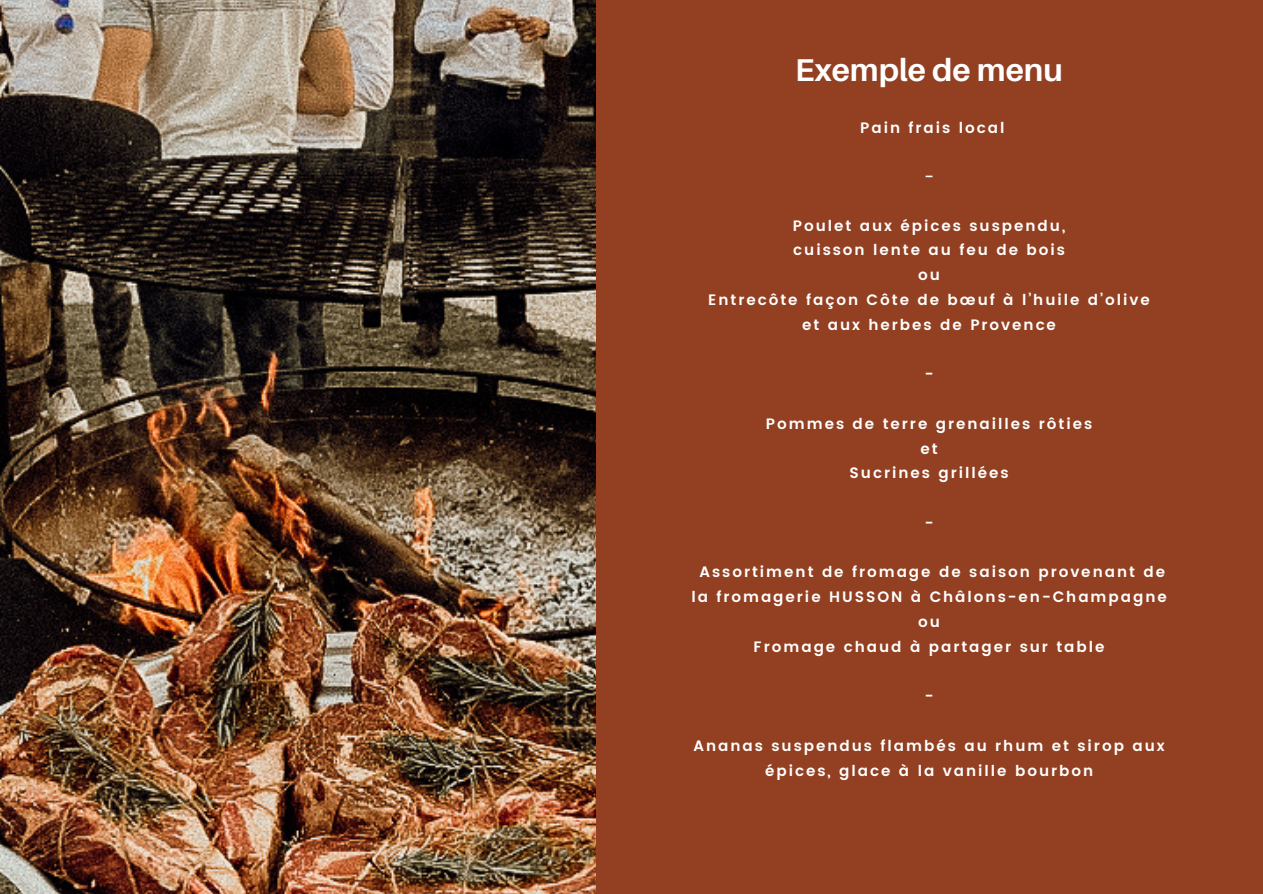
<style>
.page{position:relative;width:1263px;height:894px;background:#fff}
.page>*{position:absolute;margin:0;border:0;box-sizing:border-box;transform-origin:0 0}
.t1{font:700 31.5px "Aileron";color:#fff}
.t2{font:600 15px/24.8px "Poppins";letter-spacing:.13em;color:#fff;text-align:center}
.t3{font:15px "Badhorse";color:#fff}
</style>
<div class="page">
<div style="left:595px;top:0;width:667px;height:893px;background:#924021"></div>
<img style="left:0;top:0;width:595px;height:893px">
<h2 class="t1" style="left:795px;top:50px;width:269px">Exemple de menu</h2>
<h1 class="t2" style="left:860px;top:115px;width:146px">Pain frais local</h1>
<h2 class="t3" style="left:925px;top:167px;width:9px">-</h2>
<h2 class="t2" style="left:708px;top:213px;width:443px">Poulet aux épices suspendu,<br>cuisson lente au feu de bois<br>ou<br>Entrecôte façon Côte de bœuf à l’huile d’olive et aux herbes de Provence</h2>
<h2 class="t2" style="left:925px;top:361px;width:10px">-</h2>
<h2 class="t2" style="left:766px;top:411px;width:328px">Pommes de terre grenailles rôties et<br>Sucrines grillées</h2>
<h2 class="t2" style="left:925px;top:510px;width:10px">-</h2>
<h2 class="t2" style="left:691px;top:559px;width:477px">Assortiment de fromage de saison provenant de la fromagerie HUSSON à Châlons-en-Champagne ou<br>Fromage chaud à partager sur table</h2>
<h2 class="t2" style="left:925px;top:683px;width:10px">-</h2>
<p class="t2" style="left:693px;top:733px;width:473px">Ananas suspendus flambés au rhum et sirop aux épices, glace à la vanille bourbon</p>
</div>
